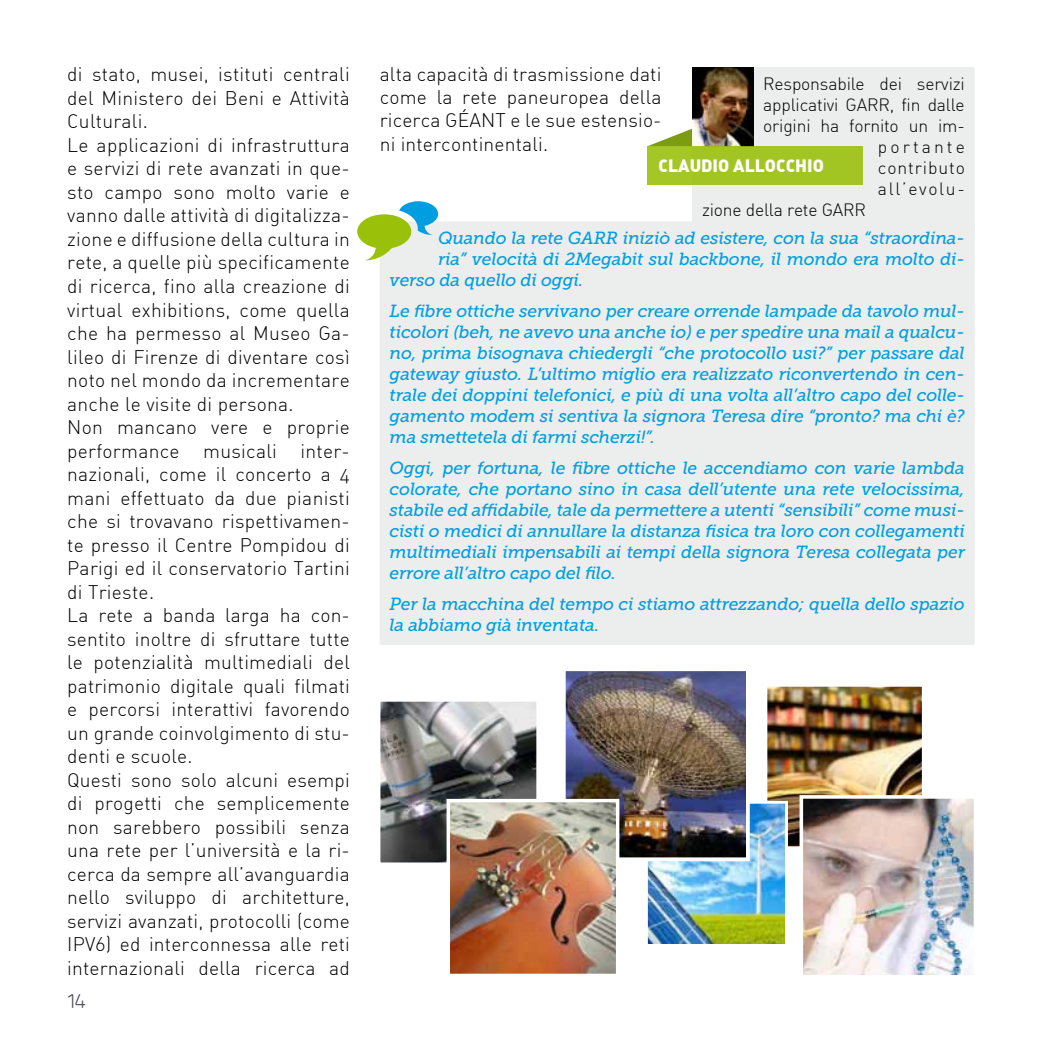
<style>
.page{position:relative;width:1042px;height:1042px;background:#fff}
.page>*{position:absolute;margin:0;border:0;box-sizing:border-box;transform-origin:0 0}
.t1{font:21px "Planer";color:#494a52}
.t2{font:300 19.25px/23.4px "DIN Alternate";letter-spacing:.015em;color:#000}
.t3{font:italic 17.5px/21px "Museo Slab 500";letter-spacing:-.01em;color:#009ee0;text-align:justify}
.t4{font:300 17.5px "DIN Alternate";letter-spacing:-.01em;color:#000}
.t5{font:900 17.5px "DIN Alternate";color:#fff}
.t6{font:300 17.5px "DIN Alternate";letter-spacing:.05em;color:#000}
.t7{font:300 17.5px "DIN Alternate";letter-spacing:.095em;color:#000}
.t8{font:300 17.5px "DIN Alternate";letter-spacing:.175em;color:#000}
</style>
<div class="page">
<div style="left:692px;top:67px;width:283px;height:154px;background:#eceded"></div>
<img style="left:692px;top:67px;width:61px;height:79px">
<div style="left:648px;top:146px;width:215px;height:38px;background:#a3c523"></div>
<svg style="left:648px;top:129px;width:44px;height:17px"></svg>
<div style="left:380px;top:221px;width:595px;height:424px;background:#eceded"></div>
<svg style="left:357px;top:201px;width:81px;height:60px"></svg>
<img style="left:380px;top:671px;width:594px;height:304px">
<p class="t2" style="left:67px;top:63px;width:284px">di stato, musei, istituti centrali del Ministero dei Beni e Attività<br>Culturali.<br>Le applicazioni di infrastruttura e servizi di rete avanzati in que&shy;sto campo sono molto varie e vanno dalle attività di digitalizza&shy;zione e diffusione della cultura in rete, a quelle più specificamente di ricerca, fino alla creazione di virtual exhibitions, come quella che ha permesso al Museo Ga&shy;lileo di Firenze di diventare così noto nel mondo da incrementare anche le visite di persona.<br>Non mancano vere e proprie performance musicali inter&shy;nazionali, come il concerto a 4 mani effettuato da due pianisti che si trovavano rispettivamen&shy;te presso il Centre Pompidou di<br>Parigi ed il conservatorio Tartini di Trieste.<br>La rete a banda larga ha con&shy;sentito inoltre di sfruttare tutte le potenzialità multimediali del patrimonio digitale quali filmati e percorsi interattivi favorendo un grande coinvolgimento di stu&shy;denti e scuole.<br>Questi sono solo alcuni esempi di progetti che semplicemente non sarebbero possibili senza una rete per l’università e la ri&shy;cerca da sempre all’avanguardia nello sviluppo di architetture, servizi avanzati, protocolli (come<br>IPV6) ed interconnessa alle reti internazionali della ricerca ad</p>
<p class="t2" style="left:380px;top:63px;width:283px;text-align:justify">alta capacità di trasmissione dati come la rete paneuropea della ricerca GÉANT e le sue estensio&shy;ni intercontinentali.</p>
<p class="t4" style="left:763px;top:73px;width:203px">Responsabile dei servizi</p>
<p class="t4" style="left:763px;top:94px;width:203px">applicativi GARR, fin dalle</p>
<p class="t4" style="left:763px;top:115px;width:203px">origini ha fornito un im-</p>
<p class="t8" style="left:878px;top:136px;width:88px">portante</p>
<p class="t6" style="left:878px;top:157px;width:88px">contributo</p>
<p class="t7" style="left:878px;top:178px;width:88px">all’evolu-</p>
<p class="t4" style="left:702px;top:199px;width:166px">zione della rete GARR</p>
<p class="t5" style="left:658px;top:154px;width:167px">CLAUDIO ALLOCCHIO</p>
<p class="t3" style="left:438px;top:228px;width:528px">Quando la rete GARR iniziò ad esistere, con la sua “straordina-</p>
<p class="t3" style="left:438px;top:249px;width:528px">ria” velocità di 2Megabit sul backbone, il mondo era molto di-</p>
<p class="t3" style="left:390px;top:270px;width:195px">verso da quello di oggi.</p>
<p class="t3" style="left:390px;top:301px;width:577px">Le fibre ottiche servivano per creare orrende lampade da tavolo mul&shy;ticolori (beh, ne avevo una anche io) e per spedire una mail a qualcu&shy;no, prima bisognava chiedergli “che protocollo usi?” per passare dal gateway giusto. L’ultimo miglio era realizzato riconvertendo in cen&shy;trale dei doppini telefonici, e più di una volta all’altro capo del colle&shy;gamento modem si sentiva la signora Teresa dire “pronto? ma chi è? ma smettetela di farmi scherzi!”.</p>
<p class="t3" style="left:390px;top:458px;width:577px">Oggi, per fortuna, le fibre ottiche le accendiamo con varie lambda colorate, che portano sino in casa dell’utente una rete velocissima, stabile ed affidabile, tale da permettere a utenti “sensibili” come musi&shy;cisti o medici di annullare la distanza fisica tra loro con collegamenti multimediali impensabili ai tempi della signora Teresa collegata per errore all’altro capo del filo.</p>
<p class="t3" style="left:390px;top:594px;width:576px">Per la macchina del tempo ci stiamo attrezzando; quella dello spazio la abbiamo già inventata.</p>
<p class="t1" style="left:67px;top:989px;width:21px">14</p>
</div>
